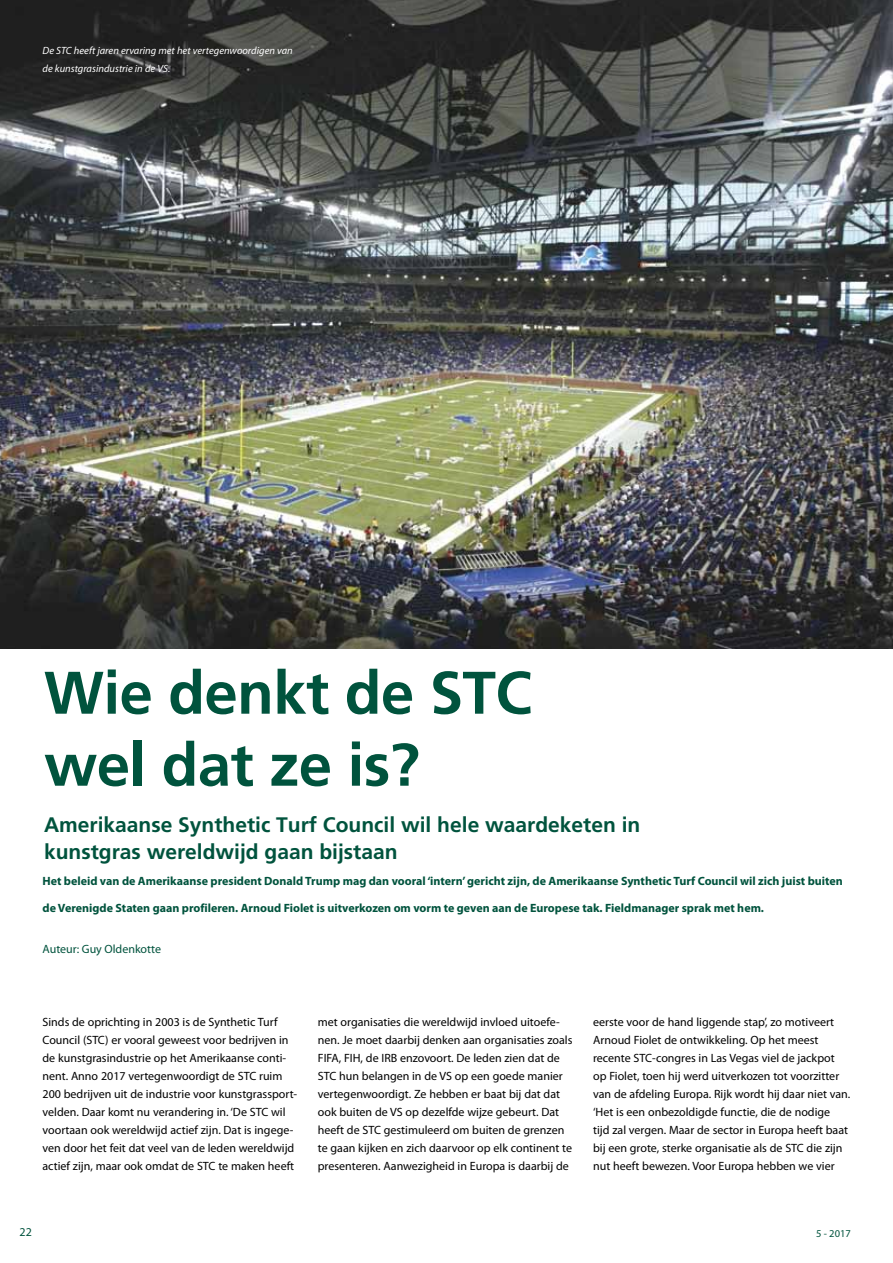
<style>
.page{position:relative;width:893px;height:1263px;background:#fff}
.page>*{position:absolute;margin:0;border:0;box-sizing:border-box;transform-origin:0 0}
.t1{font:700 60px/72px "Frutiger";letter-spacing:-.01em;color:#00533d}
.t2{font:700 21px/27px "Frutiger";color:#00533d}
.t3{font:12px/18px "Myriad Pro";color:#000}
.t4{font:700 12px "Myriad Pro";color:#00533d}
.t5{font:12px "Myriad Pro";color:#00533d}
.t6{font:italic 10.5px/18px "Myriad Pro";color:#fff}
.t7{font:10.5px "Myriad Pro";color:#00533d}
</style>
<div class="page">
<img style="left:0;top:0;width:893px;height:648px">
<p class="t6" style="left:43px;top:41px;width:252px">De STC heeft jaren ervaring met het vertegenwoordigen van de kunstgrasindustrie in de VS.</p>
<h1 class="t1" style="left:44px;top:656px;width:489px">Wie denkt de STC wel dat ze is?</h1>
<h2 class="t2" style="left:44px;top:810px;width:598px">Amerikaanse Synthetic Turf Council wil hele waardeketen in kunstgras wereldwijd gaan bijstaan</h2>
<p class="t4" style="left:43px;top:873px;width:802px">Het beleid van de Amerikaanse president Donald Trump mag dan vooral ‘intern’ gericht zijn, de Amerikaanse Synthetic Turf Council wil zich juist buiten</p>
<p class="t4" style="left:43px;top:900px;width:723px">de Verenigde Staten gaan profileren. Arnoud Fiolet is uitverkozen om vorm te geven aan de Europese tak. Fieldmanager sprak met hem.</p>
<p class="t5" style="left:43px;top:942px;width:120px">Auteur: Guy Oldenkotte</p>
<p class="t3" style="left:43px;top:1013px;width:256px">Sinds de oprichting in 2003 is de Synthetic Turf Council (STC) er vooral geweest voor bedrijven in de kunstgrasindustrie op het Amerikaanse conti&shy;nent. Anno 2017 vertegenwoordigt de STC ruim 200 bedrijven uit de industrie voor kunstgrassport&shy;velden. Daar komt nu verandering in. ‘De STC wil voortaan ook wereldwijd actief zijn. Dat is ingege&shy;ven door het feit dat veel van de leden wereldwijd actief zijn, maar ook omdat de STC te maken heeft</p>
<p class="t3" style="left:318px;top:1013px;width:256px">met organisaties die wereldwijd invloed uitoefe&shy;nen. Je moet daarbij denken aan organisaties zoals FIFA, FIH, de IRB enzovoort. De leden zien dat de STC hun belangen in de VS op een goede manier vertegenwoordigt. Ze hebben er baat bij dat dat ook buiten de VS op dezelfde wijze gebeurt. Dat heeft de STC gestimuleerd om buiten de grenzen te gaan kijken en zich daarvoor op elk continent te presenteren. Aanwezigheid in Europa is daarbij de</p>
<p class="t3" style="left:593px;top:1013px;width:259px">eerste voor de hand liggende stap’, zo motiveert Arnoud Fiolet de ontwikkeling. Op het meest recente STC-congres in Las Vegas viel de jackpot op Fiolet, toen hij werd uitverkozen tot voorzitter van de afdeling Europa. Rijk wordt hij daar niet van. ‘Het is een onbezoldigde functie, die de nodige<br>tijd zal vergen. Maar de sector in Europa heeft baat bij een grote, sterke organisatie als de STC die zijn nut heeft bewezen. Voor Europa hebben we vier</p>
<p class="t5" style="left:20px;top:1224px;width:14px">22</p>
<p class="t7" style="left:816px;top:1227px;width:36px">5 - 2017</p>
</div>
